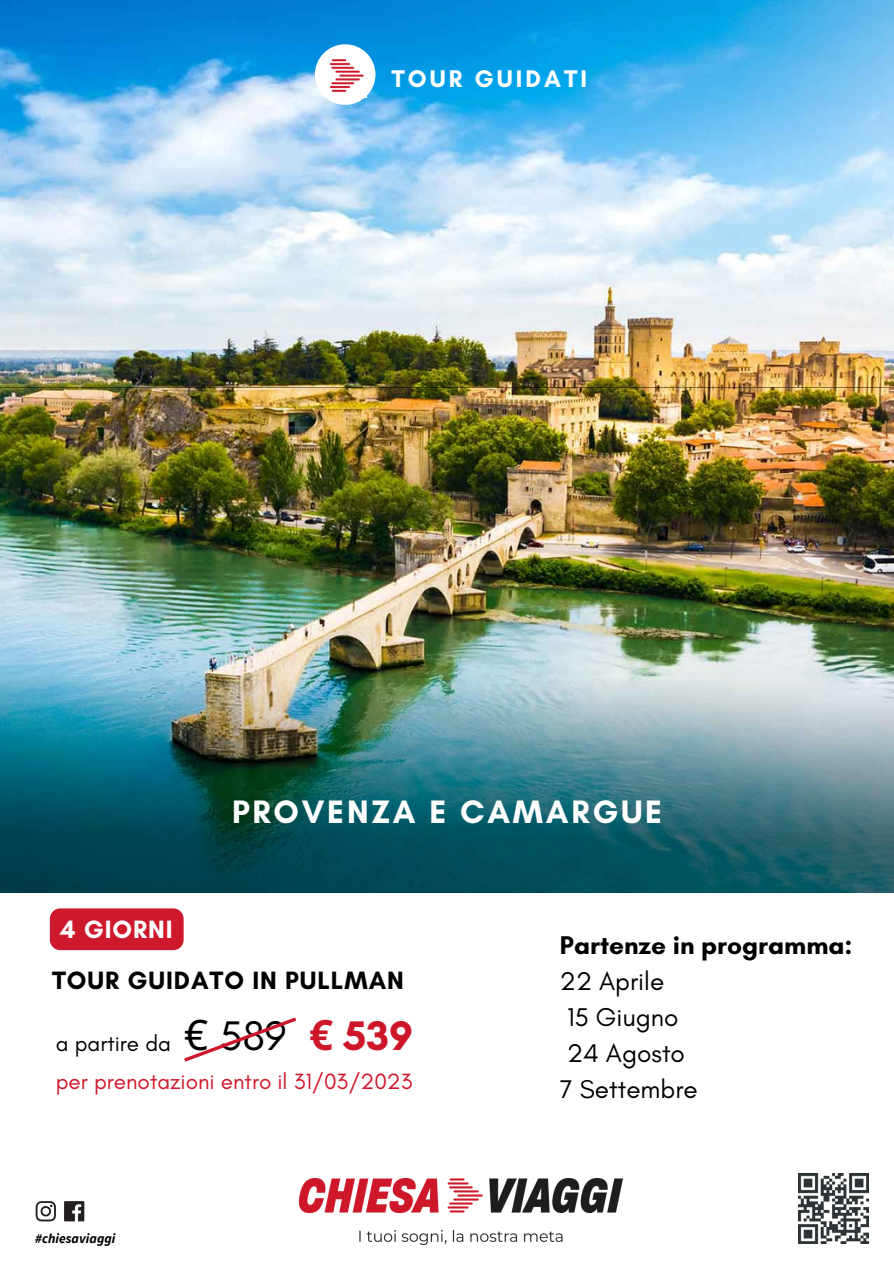
<style>
.page{position:relative;width:894px;height:1264px;background:#fff}
.page>*{position:absolute;margin:0;border:0;box-sizing:border-box;transform-origin:0 0}
.t1{font:42px "Glacial Indifference";color:#000}
.t2{font:700 33px "Glacial Indifference";letter-spacing:.085em;color:#fff}
.t3{font:26.1px/36px "Glacial Indifference";color:#000}
.t4{font:700 26.1px "Glacial Indifference";color:#000}
.t5{font:700 25.5px "Glacial Indifference";letter-spacing:.035em;color:#000}
.t6{font:700 25.5px "Glacial Indifference";letter-spacing:.035em;color:#fff}
.t7{font:700 24.6px "Glacial Indifference";letter-spacing:.125em;color:#fff}
.t8{font:22.5px "Glacial Indifference";color:#ce192c}
.t9{font:22.5px "Glacial Indifference";color:#000}
.t10{font:italic 700 13.5px "Source Sans Pro";letter-spacing:.005em;color:#000}
.s1{font-family:"Noto Sans"}
.s2{font-family:"Noto Sans";font-weight:700;color:#cd1729}
.s3{font-weight:700;color:#cd1729}
</style>
<div class="page">
<img style="left:0;top:0;width:893px;height:388px">
<img style="left:0;top:388px;width:893px;height:504px">
<div style="left:315px;top:44px;width:60px;height:61px;background:#fff;border-radius:50%"></div>
<img style="left:330px;top:59px;width:37px;height:38px">
<img style="left:298px;top:1178px;width:324px;height:65px">
<img style="left:798px;top:1173px;width:69px;height:70px">
<img style="left:35px;top:1201px;width:50px;height:21px">
<svg style="left:184px;top:1017px;width:113px;height:45px"></svg>
<div style="left:50px;top:908px;width:133px;height:42px;background:#ce192c"></div>
<p class="t7" style="left:391px;top:63px;width:197px">TOUR GUIDATI</p>
<p class="t2" style="left:232px;top:791px;width:431px">PROVENZA E CAMARGUE</p>
<p class="t6" style="left:60px;top:914px;width:114px">4 GIORNI</p>
<p class="t5" style="left:52px;top:964px;width:353px">TOUR GUIDATO IN PULLMAN</p>
<p class="t9" style="left:56px;top:1029px;width:117px">a partire da</p>
<h1 class="t1" style="left:184px;top:1009px;width:230px"><span class="s1">€</span> 589 <span class="s2">€</span> <span class="s3">539</span></h1>
<p class="t8" style="left:56px;top:1067px;width:358px">per prenotazioni entro il 31/03/2023</p>
<p class="t10" style="left:35px;top:1229px;width:82px">#chiesaviaggi</p>
<p class="t4" style="left:560px;top:929px;width:294px">Partenze in programma:</p>
<p class="t3" style="left:560px;top:963px;width:139px">22 Aprile<br>15 Giugno<br>24 Agosto<br>7 Settembre</p>
</div>
